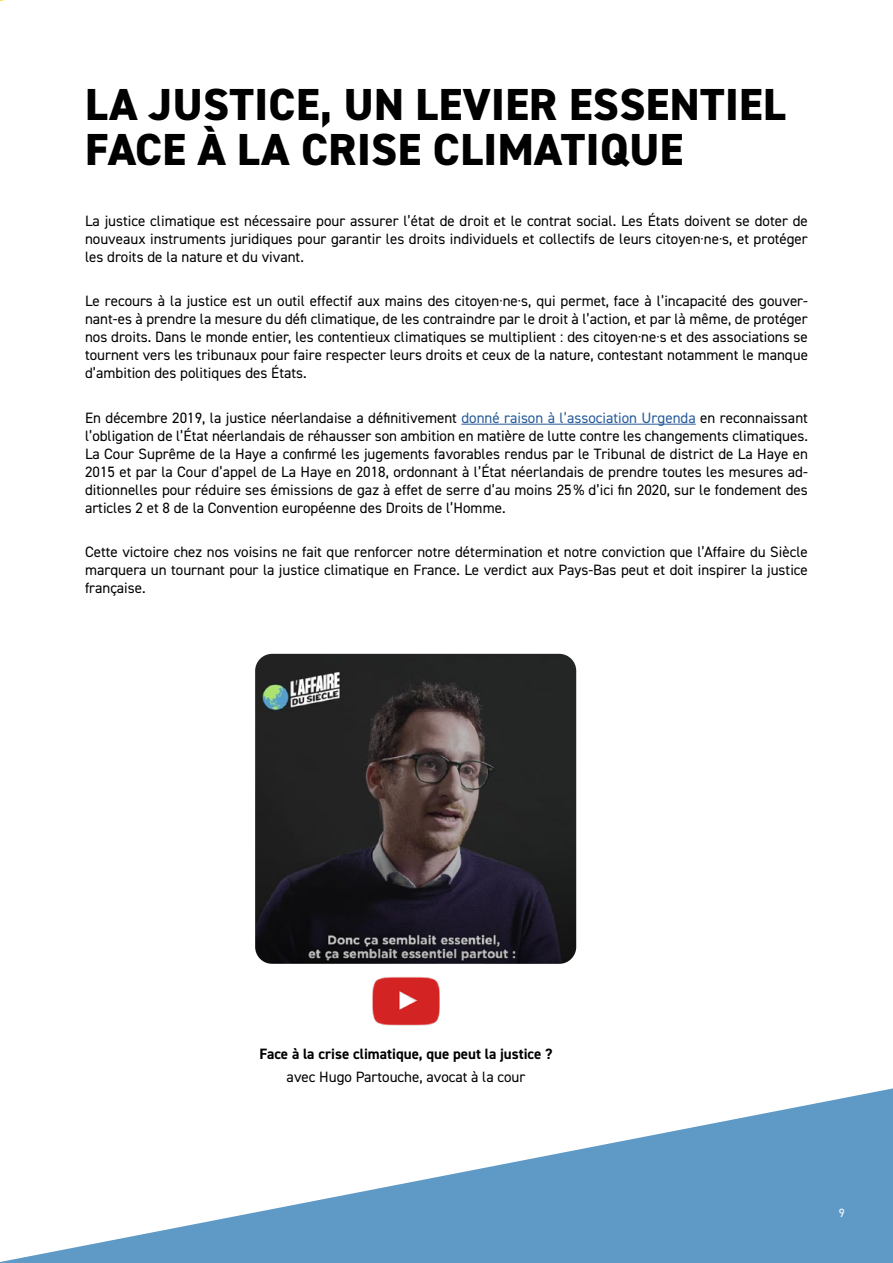
<style>
.page{position:relative;width:893px;height:1263px;background:#fff}
.page>*{position:absolute;margin:0;border:0;box-sizing:border-box;transform-origin:0 0}
.chapitre{font:800 45px/45px "DIN2014";letter-spacing:.01em;color:#000}
.texte{font:15px/18px "DIN2014";color:#000;text-align:justify}
.texte-2{font:700 15px "DIN2014";color:#000}
.texte-3{font:12px "DIN2014";color:#fff}
.s1{color:#275b9b}
</style>
<div class="page">
<svg style="left:0;top:1088px;width:893px;height:175px"></svg>
<hr style="left:461px;top:424px;width:235px;height:1px;background:#275b9b">
<img style="left:372px;top:977px;width:68px;height:49px">
<img style="left:255px;top:654px;width:321px;height:310px">
<p class="chapitre" style="left:85px;top:82px;width:702px">LA JUSTICE, UN LEVIER ESSENTIEL<br>FACE À LA CRISE CLIMATIQUE</p>
<p class="texte" style="left:85px;top:211px;width:724px">La justice climatique est nécessaire pour assurer l’état de droit et le contrat social. Les États doivent se doter de nouveaux instruments juridiques pour garantir les droits individuels et collectifs de leurs citoyen·ne·s, et protéger les droits de la nature et du vivant.</p>
<p class="texte" style="left:85px;top:292px;width:724px">Le recours à la justice est un outil effectif aux mains des citoyen·ne·s, qui permet, face à l’incapacité des gouver&shy;nant-es à prendre la mesure du défi climatique, de les contraindre par le droit à l’action, et par là même, de protéger nos droits. Dans le monde entier, les contentieux climatiques se multiplient : des citoyen·ne·s et des associations se tournent vers les tribunaux pour faire respecter leurs droits et ceux de la nature, contestant notamment le manque d’ambition des politiques des États.</p>
<p class="texte" style="left:85px;top:408px;width:724px">En décembre 2019, la justice néerlandaise a définitivement <span class="s1">donné raison à l’association Urgenda</span> en reconnaissant l’obligation de l’État néerlandais de réhausser son ambition en matière de lutte contre les changements climatiques.<br>La Cour Suprême de la Haye a confirmé les jugements favorables rendus par le Tribunal de district de La Haye en 2015 et par la Cour d’appel de La Haye en 2018, ordonnant à l’État néerlandais de prendre toutes les mesures ad&shy;ditionnelles pour réduire ses émissions de gaz à effet de serre d’au moins 25% d’ici fin 2020, sur le fondement des articles 2 et 8 de la Convention européenne des Droits de l’Homme.</p>
<p class="texte" style="left:85px;top:543px;width:724px">Cette victoire chez nos voisins ne fait que renforcer notre détermination et notre conviction que l’Affaire du Siècle marquera un tournant pour la justice climatique en France. Le verdict aux Pays-Bas peut et doit inspirer la justice française.</p>
<p class="texte-2" style="left:260px;top:1044px;width:294px">Face à la crise climatique, que peut la justice ?</p>
<p class="texte" style="left:287px;top:1067px;width:240px">avec Hugo Partouche, avocat à la cour</p>
<p class="texte-3" style="left:839px;top:1205px;width:7px">9</p>
</div>
